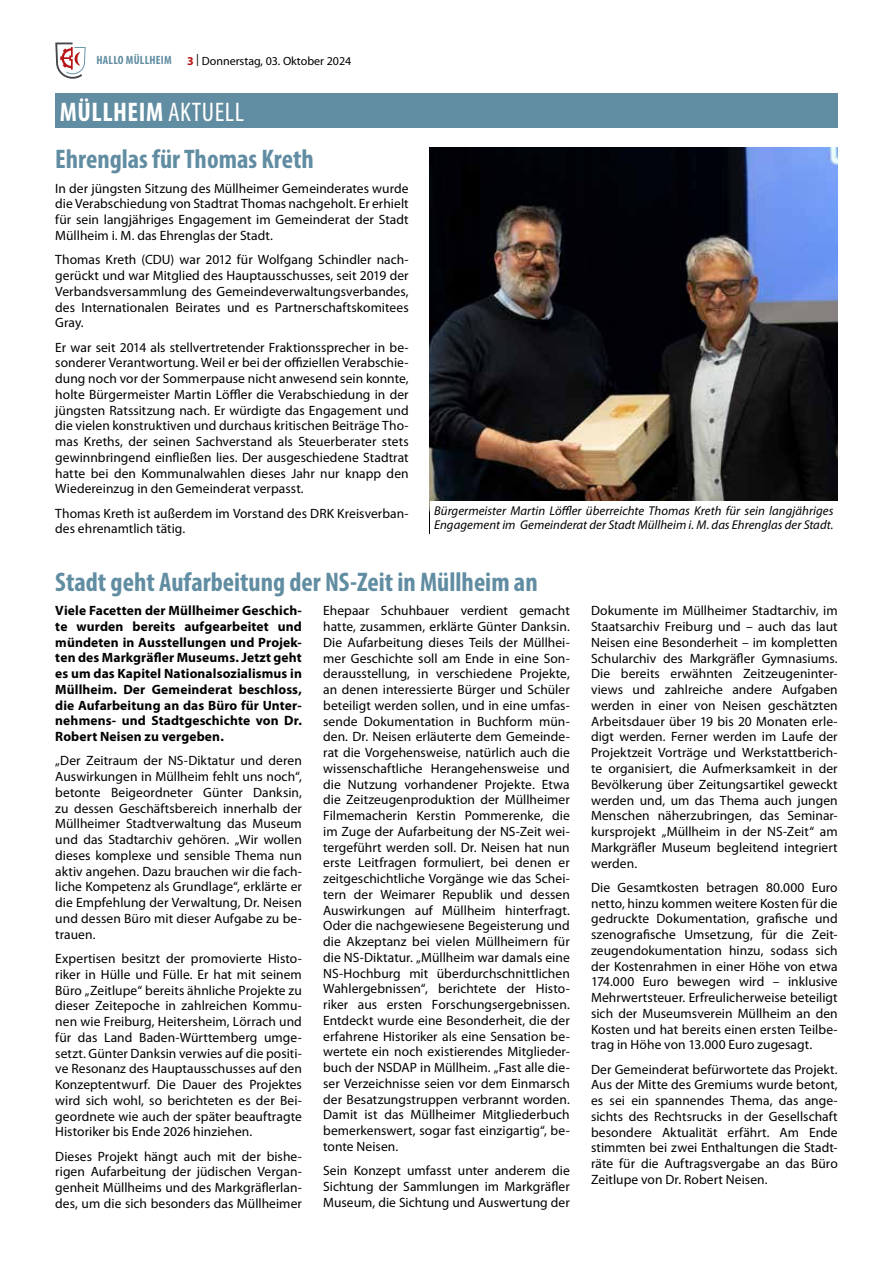
<style>
.page{position:relative;width:893px;height:1263px;background:#fff}
.page>*{position:absolute;margin:0;border:0;box-sizing:border-box;transform-origin:0 0}
.t1{font:700 condensed 27px "Myriad Pro";color:#618da2}
.t2{font:700 condensed 27px "Myriad Pro";letter-spacing:.02em;color:#fff}
.t3{font:13.5px/15.8px "Myriad Pro";letter-spacing:.005em;color:#000;text-align:justify}
.t4{font:700 13.5px/15.8px "Myriad Pro";letter-spacing:.01em;color:#000;text-align:justify}
.t5{font:italic 12.75px/14.2px "Myriad Pro";letter-spacing:.005em;color:#000}
.t6{font:12px "Myriad Pro";color:#000}
.t7{font:700 condensed 12px "Myriad Pro";letter-spacing:.02em;color:#618da2}
.s1{font-weight:400}
.s2{font-weight:700;color:#b61615}
</style>
<div class="page">
<svg style="left:55px;top:43px;width:31px;height:36px"></svg>
<div style="left:55px;top:94px;width:783px;height:34px;background:#618da2"></div>
<img style="left:430px;top:148px;width:408px;height:353px">
<p class="t7" style="left:96px;top:52px;width:77px">HALLO MÜLLHEIM</p>
<h1 class="t2" style="left:60px;top:95px;width:186px">MÜLLHEIM <span class="s1">AKTUELL</span></h1>
<p class="t6" style="left:187px;top:54px;width:166px"><span class="s2">3</span> | Donnerstag, 03. Oktober 2024</p>
<h1 class="t1" style="left:55px;top:143px;width:260px">Ehrenglas für Thomas Kreth</h1>
<p class="t3" style="left:55px;top:181px;width:355px">In der jüngsten Sitzung des Müllheimer Gemeinderates wurde die Verabschiedung von Stadtrat Thomas nachgeholt. Er erhielt für sein langjähriges Engagement im Gemeinderat der Stadt Müllheim i. M. das Ehrenglas der Stadt.</p>
<p class="t3" style="left:55px;top:252px;width:355px">Thomas Kreth (CDU) war 2012 für Wolfgang Schindler nach&shy;gerückt und war Mitglied des Hauptausschusses, seit 2019 der Verbandsversammlung des Gemeindeverwaltungsverbandes, des Internationalen Beirates und es Partnerschaftskomitees Gray.</p>
<p class="t3" style="left:55px;top:339px;width:355px">Er war seit 2014 als stellvertretender Fraktionssprecher in be&shy;sonderer Verantwortung. Weil er bei der offiziellen Verabschie&shy;dung noch vor der Sommerpause nicht anwesend sein konnte, holte Bürgermeister Martin Löffler die Verabschiedung in der jüngsten Ratssitzung nach. Er würdigte das Engagement und die vielen konstruktiven und durchaus kritischen Beiträge Tho&shy;mas Kreths, der seinen Sachverstand als Steuerberater stets gewinnbringend einfließen lies. Der ausgeschiedene Stadtrat hatte bei den Kommunalwahlen dieses Jahr nur knapp den Wiedereinzug in den Gemeinderat verpasst.</p>
<p class="t3" style="left:55px;top:505px;width:355px">Thomas Kreth ist außerdem im Vorstand des DRK Kreisverban&shy;des ehrenamtlich tätig.</p>
<h1 class="t1" style="left:55px;top:565px;width:484px">Stadt geht Aufarbeitung der NS-Zeit in Müllheim an</h1>
<p class="t4" style="left:55px;top:603px;width:248px">Viele Facetten der Müllheimer Geschich&shy;te wurden bereits aufgearbeitet und mündeten in Ausstellungen und Projek&shy;ten des Markgräfler Museums. Jetzt geht es um das Kapitel Nationalsozialismus in Müllheim. Der Gemeinderat beschloss, die Aufarbeitung an das Büro für Unter&shy;nehmens- und Stadtgeschichte von Dr.<br>Robert Neisen zu vergeben.</p>
<p class="t3" style="left:55px;top:753px;width:248px">„Der Zeitraum der NS-Diktatur und deren Auswirkungen in Müllheim fehlt uns noch“, betonte Beigeordneter Günter Danksin, zu dessen Geschäftsbereich innerhalb der Müllheimer Stadtverwaltung das Museum und das Stadtarchiv gehören. „Wir wollen dieses komplexe und sensible Thema nun aktiv angehen. Dazu brauchen wir die fach&shy;liche Kompetenz als Grundlage“, erklärte er die Empfehlung der Verwaltung, Dr. Neisen und dessen Büro mit dieser Aufgabe zu be&shy;trauen.</p>
<p class="t3" style="left:55px;top:951px;width:248px">Expertisen besitzt der promovierte Histo&shy;riker in Hülle und Fülle. Er hat mit seinem Büro „Zeitlupe“ bereits ähnliche Projekte zu dieser Zeitepoche in zahlreichen Kommu&shy;nen wie Freiburg, Heitersheim, Lörrach und für das Land Baden-Württemberg umge&shy;setzt. Günter Danksin verwies auf die positi&shy;ve Resonanz des Hauptausschusses auf den Konzeptentwurf. Die Dauer des Projektes wird sich wohl, so berichteten es der Bei&shy;geordnete wie auch der später beauftragte Historiker bis Ende 2026 hinziehen.</p>
<p class="t3" style="left:55px;top:1148px;width:248px">Dieses Projekt hängt auch mit der bishe&shy;rigen Aufarbeitung der jüdischen Vergan&shy;genheit Müllheims und des Markgräflerlan&shy;des, um die sich besonders das Müllheimer</p>
<p class="t5" style="left:434px;top:504px;width:401px">Bürgermeister Martin Löffler überreichte Thomas Kreth für sein langjähriges<br>Engagement im Gemeinderat der Stadt Müllheim i. M. das Ehrenglas der Stadt.</p>
<p class="t3" style="left:323px;top:603px;width:248px">Ehepaar Schuhbauer verdient gemacht hatte, zusammen, erklärte Günter Danksin.<br>Die Aufarbeitung dieses Teils der Müllhei&shy;mer Geschichte soll am Ende in eine Son&shy;derausstellung, in verschiedene Projekte, an denen interessierte Bürger und Schüler beteiligt werden sollen, und in eine umfas&shy;sende Dokumentation in Buchform mün&shy;den. Dr. Neisen erläuterte dem Gemeinde&shy;rat die Vorgehensweise, natürlich auch die wissenschaftliche Herangehensweise und die Nutzung vorhandener Projekte. Etwa die Zeitzeugenproduktion der Müllheimer Filmemacherin Kerstin Pommerenke, die im Zuge der Aufarbeitung der NS-Zeit wei&shy;tergeführt werden soll. Dr. Neisen hat nun erste Leitfragen formuliert, bei denen er zeitgeschichtliche Vorgänge wie das Schei&shy;tern der Weimarer Republik und dessen Auswirkungen auf Müllheim hinterfragt.<br>Oder die nachgewiesene Begeisterung und die Akzeptanz bei vielen Müllheimern für die NS-Diktatur. „Müllheim war damals eine NS-Hochburg mit überdurchschnittlichen Wahlergebnissen“, berichtete der Histo&shy;riker aus ersten Forschungsergebnissen.<br>Entdeckt wurde eine Besonderheit, die der erfahrene Historiker als eine Sensation be&shy;wertete ein noch existierendes Mitglieder&shy;buch der NSDAP in Müllheim. „Fast alle die&shy;ser Verzeichnisse seien vor dem Einmarsch der Besatzungstruppen verbrannt worden.<br>Damit ist das Müllheimer Mitgliederbuch bemerkenswert, sogar fast einzigartig“, be&shy;tonte Neisen.</p>
<p class="t3" style="left:323px;top:1163px;width:248px">Sein Konzept umfasst unter anderem die Sichtung der Sammlungen im Markgräfler Museum, die Sichtung und Auswertung der</p>
<p class="t3" style="left:591px;top:603px;width:248px">Dokumente im Müllheimer Stadtarchiv, im Staatsarchiv Freiburg und – auch das laut Neisen eine Besonderheit – im kompletten Schularchiv des Markgräfler Gymnasiums.<br>Die bereits erwähnten Zeitzeugeninter&shy;views und zahlreiche andere Aufgaben werden in einer von Neisen geschätzten Arbeitsdauer über 19 bis 20 Monaten erle&shy;digt werden. Ferner werden im Laufe der Projektzeit Vorträge und Werkstattberich&shy;te organisiert, die Aufmerksamkeit in der Bevölkerung über Zeitungsartikel geweckt werden und, um das Thema auch jungen Menschen näherzubringen, das Seminar&shy;kursprojekt „Müllheim in der NS-Zeit“ am Markgräfler Museum begleitend integriert werden.</p>
<p class="t3" style="left:591px;top:880px;width:248px">Die Gesamtkosten betragen 80.000 Euro netto, hinzu kommen weitere Kosten für die gedruckte Dokumentation, grafische und szenografische Umsetzung, für die Zeit&shy;zeugendokumentation hinzu, sodass sich der Kostenrahmen in einer Höhe von etwa 174.000 Euro bewegen wird – inklusive Mehrwertsteuer. Erfreulicherweise beteiligt sich der Museumsverein Müllheim an den Kosten und hat bereits einen ersten Teilbe&shy;trag in Höhe von 13.000 Euro zugesagt.</p>
<p class="t3" style="left:591px;top:1061px;width:248px">Der Gemeinderat befürwortete das Projekt.<br>Aus der Mitte des Gremiums wurde betont, es sei ein spannendes Thema, das ange&shy;sichts des Rechtsrucks in der Gesellschaft besondere Aktualität erfährt. Am Ende stimmten bei zwei Enthaltungen die Stadt&shy;räte für die Auftragsvergabe an das Büro Zeitlupe von Dr. Robert Neisen.</p>
</div>
